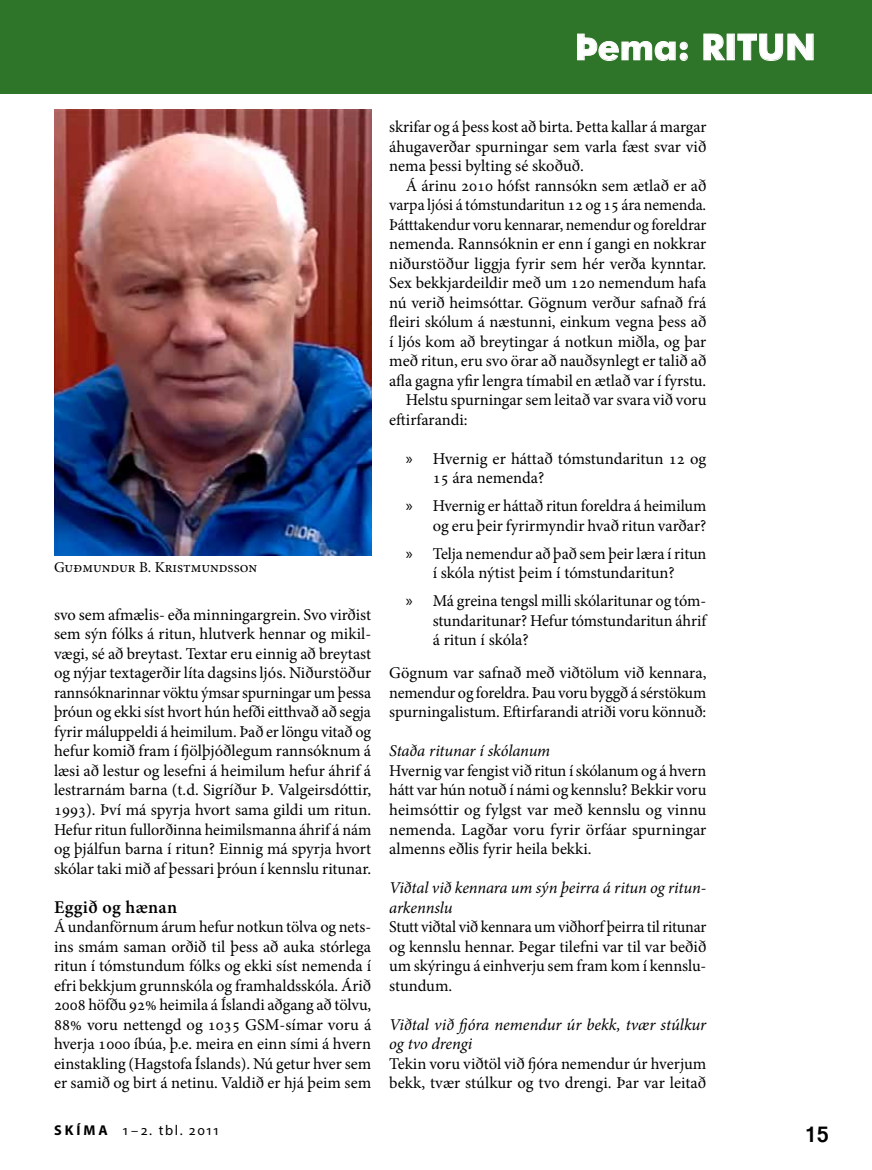
<style>
.page{position:relative;width:872px;height:1170px;background:#fff}
.page>*{position:absolute;margin:0;border:0;box-sizing:border-box;transform-origin:0 0}
.t1{font:700 36px "Futura BT";color:#fff}
.t2{font:700 24px "Vrinda";color:#000}
.t3{font:600 18px "Minion Pro";letter-spacing:.02em;color:#000}
.t4{font:16.5px/19.5px "Minion Pro";color:#000;text-align:justify}
.t5{font:italic 16.5px/19.5px "Minion Pro";letter-spacing:-.005em;color:#000}
.t6{font:16.5px "Minion Pro";color:#000;scale:.96 1}
.t7{font:15px "Minion Pro";color:#000}
.t8{font:14.25px "Myriad Pro";letter-spacing:.12em;color:#000}
.s1{font-family:"Myriad Pro"}
.s2{font-weight:700}
</style>
<div class="page">
<div style="left:0;top:0;width:872px;height:94px;background:#2f7529"></div>
<svg style="left:577px;top:33px;width:111px;height:28px"></svg>
<svg style="left:703px;top:33px;width:22px;height:28px"></svg>
<div style="left:727px;top:34px;width:7px;height:26px;border:1px solid #fff"></div>
<svg style="left:737px;top:33px;width:77px;height:28px"></svg>
<img style="left:54px;top:109px;width:318px;height:446px">
<h1 class="t1" style="left:575px;top:25px;width:242px">Þema: RITUN</h1>
<p class="t7" style="left:54px;top:556px;width:205px">Guðmundur B. Kristmundsson</p>
<p class="t4" style="left:54px;top:605px;width:319px">svo sem afmælis- eða minningargrein. Svo virðist sem sýn fólks á ritun, hlutverk hennar og mikil&shy;vægi, sé að breytast. Textar eru einnig að breytast og nýjar textagerðir líta dagsins ljós. Niðurstöður rannsóknarinnar vöktu ýmsar spurningar um þessa þróun og ekki síst hvort hún hefði eitthvað að segja fyrir máluppeldi á heimilum. Það er löngu vitað og hefur komið fram í fjölþjóðlegum rannsóknum á læsi að lestur og lesefni á heimilum hefur áhrif á lestrarnám barna (t.d. Sigríður Þ. Valgeirsdóttir, 1993). Því má spyrja hvort sama gildi um ritun.<br>Hefur ritun fullorðinna heimilsmanna áhrif á nám og þjálfun barna í ritun? Einnig má spyrja hvort skólar taki mið af þessari þróun í kennslu ritunar.</p>
<p class="t3" style="left:54px;top:894px;width:125px">Eggið og hænan</p>
<p class="t4" style="left:54px;top:917px;width:319px">Á undanförnum árum hefur notkun tölva og nets&shy;ins smám saman orðið til þess að auka stórlega ritun í tómstundum fólks og ekki síst nemenda í efri bekkjum grunnskóla og framhaldsskóla. Árið 2008 höfðu 92% heimila á Íslandi aðgang að tölvu, 88% voru nettengd og 1035 GSM-símar voru á hverja 1000 íbúa, þ.e. meira en einn sími á hvern einstakling (Hagstofa Íslands). Nú getur hver sem er samið og birt á netinu. Valdið er hjá þeim sem</p>
<p class="t4" style="left:389px;top:117px;width:319px">skrifar og á þess kost að birta. Þetta kallar á margar áhugaverðar spurningar sem varla fæst svar við nema þessi bylting sé skoðuð.</p>
<p class="t4" style="left:406px;top:176px;width:302px">Á árinu 2010 hófst rannsókn sem ætlað er að</p>
<p class="t4" style="left:389px;top:195px;width:318px">varpa ljósi á tómstundaritun 12 og 15 ára nemenda.</p>
<p class="t6" style="left:389px;top:213px;width:332px">Þátttakendur voru kennarar, nemendur og foreldrar</p>
<p class="t4" style="left:389px;top:234px;width:319px">nemenda. Rannsóknin er enn í gangi en nokkrar</p>
<p class="t4" style="left:389px;top:254px;width:319px">niðurstöður liggja fyrir sem hér verða kynntar.</p>
<p class="t4" style="left:389px;top:273px;width:319px">Sex bekkjardeildir með um 120 nemendum hafa</p>
<p class="t4" style="left:389px;top:293px;width:319px">nú verið heimsóttar. Gögnum verður safnað frá</p>
<p class="t4" style="left:389px;top:312px;width:319px">fleiri skólum á næstunni, einkum vegna þess að</p>
<p class="t4" style="left:389px;top:332px;width:319px">í ljós kom að breytingar á notkun miðla, og þar</p>
<p class="t4" style="left:389px;top:351px;width:319px">með ritun, eru svo örar að nauðsynlegt er talið að</p>
<p class="t4" style="left:389px;top:371px;width:319px">afla gagna yfir lengra tímabil en ætlað var í fyrstu.</p>
<p class="t4" style="left:406px;top:390px;width:302px">Helstu spurningar sem leitað var svara við voru</p>
<p class="t4" style="left:389px;top:410px;width:80px">eftirfarandi:</p>
<p class="t4" style="left:433px;top:449px;width:275px;text-indent:-27px"><span class="s1">»</span> Hvernig er háttað tómstundaritun 12 og<br>15 ára nemenda?</p>
<p class="t4" style="left:406px;top:496px;width:302px;text-align:right"><span class="s1">»</span> Hvernig er háttað ritun foreldra á heimilum og eru þeir fyrirmyndir hvað ritun varðar?</p>
<p class="t4" style="left:406px;top:544px;width:302px;text-align:center"><span class="s1">»</span> Telja nemendur að það sem þeir læra í ritun í skóla nýtist þeim í tómstundaritun?</p>
<p class="t4" style="left:433px;top:591px;width:275px;text-indent:-27px"><span class="s1">»</span> Má greina tengsl milli skólaritunar og tóm&shy;stundaritunar? Hefur tómstundaritun áhrif á ritun í skóla?</p>
<p class="t4" style="left:389px;top:663px;width:319px">Gögnum var safnað með viðtölum við kennara, nemendur og foreldra. Þau voru byggð á sérstökum spurningalistum. Eftirfarandi atriði voru könnuð:</p>
<p class="t5" style="left:389px;top:741px;width:163px">Staða ritunar í skólanum</p>
<p class="t4" style="left:389px;top:761px;width:319px">Hvernig var fengist við ritun í skólanum og á hvern hátt var hún notuð í námi og kennslu? Bekkir voru heimsóttir og fylgst var með kennslu og vinnu nemenda. Lagðar voru fyrir örfáar spurningar almenns eðlis fyrir heila bekki.</p>
<p class="t5" style="left:389px;top:877px;width:319px">Viðtal við kennara um sýn þeirra á ritun og ritun&shy;arkennslu</p>
<p class="t4" style="left:389px;top:917px;width:319px">Stutt viðtal við kennara um viðhorf þeirra til ritunar og kennslu hennar. Þegar tilefni var til var beðið um skýringu á einhverju sem fram kom í kennslu&shy;stundum.</p>
<p class="t5" style="left:389px;top:1014px;width:319px">Viðtal við fjóra nemendur úr bekk, tvær stúlkur og tvo drengi</p>
<p class="t4" style="left:389px;top:1053px;width:319px">Tekin voru viðtöl við fjóra nemendur úr hverjum bekk, tvær stúlkur og tvo drengi. Þar var leitað</p>
<p class="t8" style="left:54px;top:1120px;width:166px"><span class="s2">SKÍMA</span> 1–2. tbl. 2011</p>
<h2 class="t2" style="left:804px;top:1118px;width:26px">15</h2>
</div>
